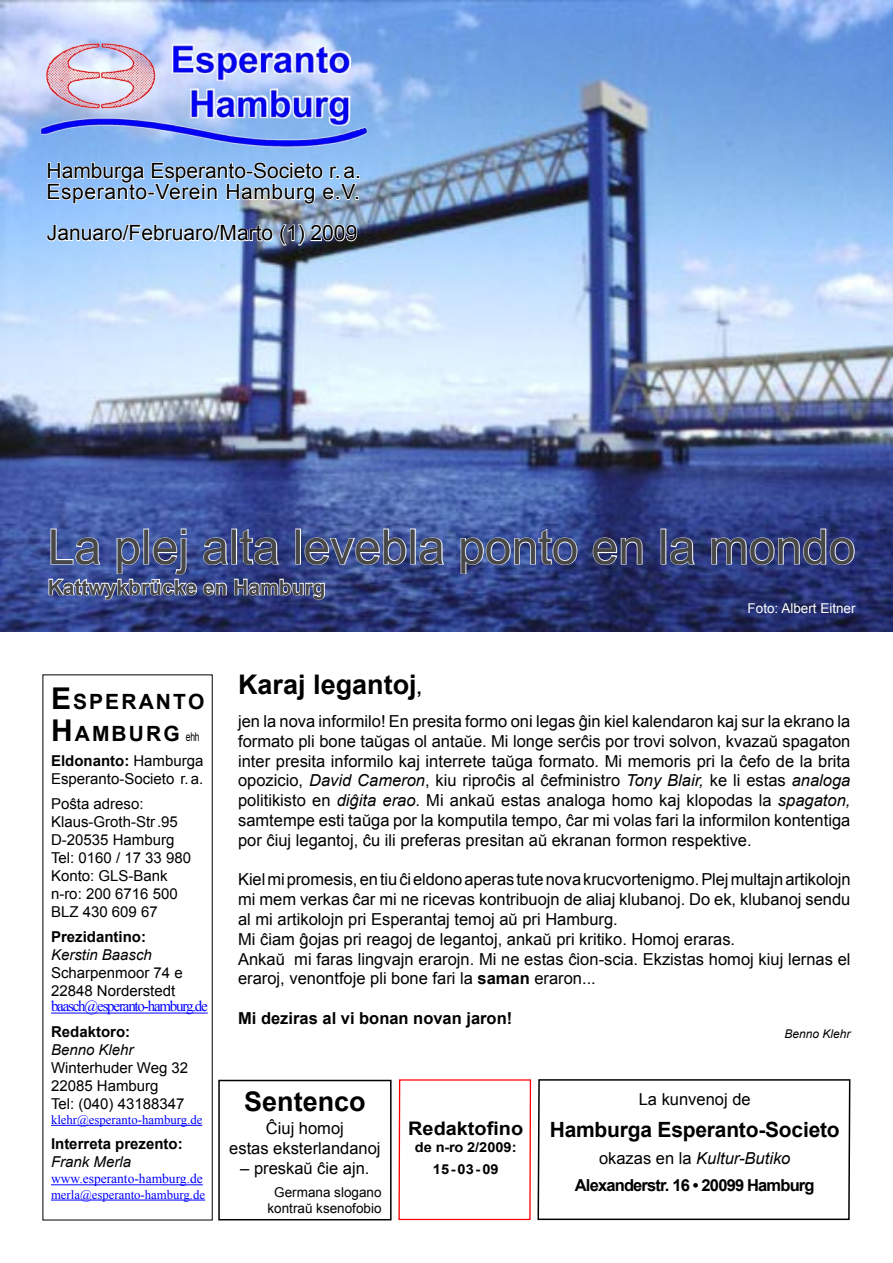
<style>
.page{position:relative;width:893px;height:1263px;background:#fff}
.page>*{position:absolute;margin:0;border:0;box-sizing:border-box;transform-origin:0 0}
.t1{font:48px "Arial";color:#484848}
.t2{font:700 27px "Arial";color:#000}
.t3{font:21px/21px "Arial";color:#000}
.t4{font:700 21px "Arial";letter-spacing:-.01em;color:#000}
.t5{font:700 21px "Arial";color:#484848}
.t6{font:700 21px/31.5px "Arial";letter-spacing:.1em;color:#000}
.t7{font:700 18.75px "Arial";color:#000;scale:1.06 1}
.t8{font:16.5px/19.8px "Arial";color:#000;text-align:justify}
.t9{font:700 16.5px/27px "Arial";letter-spacing:-.05em;color:#000;text-align:center}
.t10{font:700 16.5px "Arial";color:#000}
.t11{font:15px/18px "Arial";color:#000}
.t12{font:700 15px "Arial";color:#000}
.t13{font:italic 15px "Arial";color:#000}
.t14{font:15px "Times New Roman";letter-spacing:-.08em;color:#00f}
.t15{font:700 13.8px/22.5px "Arial";color:#000;text-align:center;scale:1.06 1}
.t16{font:13.5px/16.2px "Arial";color:#000;text-align:center}
.t17{font:13.5px "Times New Roman";color:#00f}
.t18{font:13.5px "Arial";color:#fff}
.t19{font:12.75px "Times New Roman";color:#00f}
.t20{font:italic 12px "Arial";color:#000}
.s1{font-size:30px}
.s2{font-weight:400;font-size:12px}
.s3{font-weight:700}
.s4{font-size:18px}
.s5{font-style:italic}
.s6{font-weight:400}
.s7{font-weight:400;font-style:italic}
</style>
<div class="page">
<img style="left:0;top:0;width:893px;height:631px">
<svg style="left:47px;top:161px;width:313px;height:44px"></svg>
<img style="left:39px;top:42px;width:330px;height:106px">
<svg style="left:46px;top:218px;width:312px;height:29px"></svg>
<div style="left:410px;top:529px;width:6px;height:35px;border:2px solid #fff"></div>
<svg style="left:418px;top:536px;width:28px;height:30px"></svg>
<svg style="left:460px;top:527px;width:118px;height:48px;background:#596aa6"></svg>
<svg style="left:592px;top:536px;width:51px;height:30px;background:#616794"></svg>
<div style="left:661px;top:529px;width:5px;height:35px;border:2px solid #fff"></div>
<svg style="left:669px;top:536px;width:27px;height:30px"></svg>
<svg style="left:710px;top:528px;width:145px;height:38px;background:#555f96"></svg>
<svg style="left:48px;top:527px;width:359px;height:74px;background:#5c6aa4"></svg>
<hr style="left:51px;top:1013px;width:156px;height:1px;background:#00f">
<hr style="left:51px;top:1125px;width:151px;height:1px;background:#00f">
<hr style="left:51px;top:1184px;width:152px;height:1px;background:#00f">
<hr style="left:51px;top:1200px;width:154px;height:1px;background:#00f">
<div style="left:218px;top:1080px;width:174px;height:140px;border:2px solid #000"></div>
<svg style="left:398px;top:1079px;width:453px;height:142px"></svg>
<p class="t3" style="left:47px;top:160px;width:316px">Hamburga Esperanto-Societo r. a.<br>Esperanto-Verein Hamburg e.V.</p>
<p class="t3" style="left:47px;top:223px;width:312px">Januaro/Februaro/Marto (1) 2009</p>
<h1 class="t1" style="left:48px;top:515px;width:809px">La plej alta levebla ponto en la mondo</h1>
<p class="t5" style="left:48px;top:573px;width:279px">Kattwykbrücke en Hamburg</p>
<p class="t18" style="left:748px;top:599px;width:110px">Foto: Albert Eitner</p>
<p class="t6" style="left:51px;top:687px;width:155px"><span class="s1">E</span>SPERANTO<br><span class="s1">H</span>AMBURG <span class="s2">ehh</span></p>
<p class="t11" style="left:51px;top:752px;width:154px"><span class="s3">Eldonanto:</span> Hamburga<br>Esperanto-Societo r. a.</p>
<p class="t11" style="left:51px;top:795px;width:142px">Poŝta adreso:<br>Klaus-Groth-Str .95<br>D-20535 Hamburg<br>Tel: 0160 / 17 33 980<br>Konto: GLS-Bank n-ro: 200 6716 500<br>BLZ 430 609 67</p>
<p class="t12" style="left:51px;top:927px;width:97px">Prezidantino:</p>
<p class="t13" style="left:51px;top:945px;width:102px">Kerstin Baasch</p>
<p class="t11" style="left:51px;top:964px;width:133px">Scharpenmoor 74 e<br>22848 Norderstedt</p>
<p class="t14" style="left:51px;top:996px;width:158px">baasch@esperanto-hamburg.de</p>
<p class="t12" style="left:51px;top:1021px;width:81px">Redaktoro:</p>
<p class="t13" style="left:51px;top:1040px;width:84px">Benno Klehr</p>
<p class="t11" style="left:51px;top:1058px;width:139px">Winterhuder Weg 32<br>22085 Hamburg<br>Tel: (040) 43188347</p>
<p class="t19" style="left:51px;top:1111px;width:153px">klehr@esperanto-hamburg.de</p>
<p class="t12" style="left:51px;top:1134px;width:133px">Interreta prezento:</p>
<p class="t13" style="left:51px;top:1152px;width:82px">Frank Merla</p>
<p class="t17" style="left:51px;top:1170px;width:153px">www.esperanto-hamburg.de</p>
<p class="t19" style="left:51px;top:1186px;width:156px">merla@esperanto-hamburg.de</p>
<h2 class="t2" style="left:238px;top:667px;width:185px">Karaj legantoj<span class="s4">,</span></h2>
<p class="t8" style="left:238px;top:711px;width:614px">jen la nova informilo! En presita formo oni legas ĝin kiel kalendaron kaj sur la ekrano la formato pli bone taŭgas ol antaŭe. Mi longe serĉis por trovi solvon, kvazaŭ spagaton inter presita informilo kaj interrete taŭga formato. Mi memoris pri la ĉefo de la brita opozicio, <span class="s5">David Cameron</span>, kiu riproĉis al ĉefministro <span class="s5">Tony Blair,</span> ke li estas <span class="s5">analoga </span>politikisto en <span class="s5">diĝita erao</span>. Mi ankaŭ estas analoga homo kaj klopodas la <span class="s5">spagaton, </span>samtempe esti taŭga por la komputila tempo, ĉar mi volas fari la informilon kontentiga por ĉiuj legantoj, ĉu ili preferas presitan aŭ ekranan formon respektive.</p>
<p class="t8" style="left:238px;top:870px;width:614px;text-align:left">Kiel mi promesis, en tiu ĉi eldono aperas tute nova krucvortenigmo. Plej multajn artikolojn mi mem verkas ĉar mi ne ricevas kontribuojn de aliaj klubanoj. Do ek, klubanoj sendu al mi artikolojn pri Esperantaj temoj aŭ pri Hamburg.<br>Mi ĉiam ĝojas pri reagoj de legantoj, ankaŭ pri kritiko. Homoj eraras.<br>Ankaŭ mi faras lingvajn erarojn. Mi ne estas ĉion-scia. Ekzistas homoj kiuj lernas el eraroj, venontfoje pli bone fari la <span class="s3">saman</span> eraron...</p>
<p class="t10" style="left:238px;top:1007px;width:276px">Mi deziras al vi bonan novan jaron!</p>
<p class="t20" style="left:784px;top:1026px;width:68px">Benno Klehr</p>
<h2 class="t2" style="left:244px;top:1083px;width:123px">Sentenco</h2>
<p class="t8" style="left:229px;top:1118px;width:153px;text-align:center">Ĉiuj homoj<br>estas eksterlandanoj</p>
<p class="t8" style="left:240px;top:1158px;width:131px">– preskaŭ ĉie ajn.</p>
<p class="t16" style="left:267px;top:1184px;width:116px">Germana slogano kontraŭ ksenofobio</p>
<p class="t7" style="left:408px;top:1116px;width:110px">Redaktofino</p>
<p class="t15" style="left:415px;top:1136px;width:98px">de n-ro 2/2009:<br>15 - 03 - 09</p>
<p class="t8" style="left:639px;top:1089px;width:113px">La kunvenoj de</p>
<p class="t4" style="left:550px;top:1116px;width:291px">Hamburga Esperanto-Societo</p>
<p class="t9" style="left:575px;top:1145px;width:241px"><span class="s6">okazas en la</span> <span class="s7">Kultur-Butiko<br></span>Alexanderstr. 16 • 20099 Hamburg</p>
</div>
